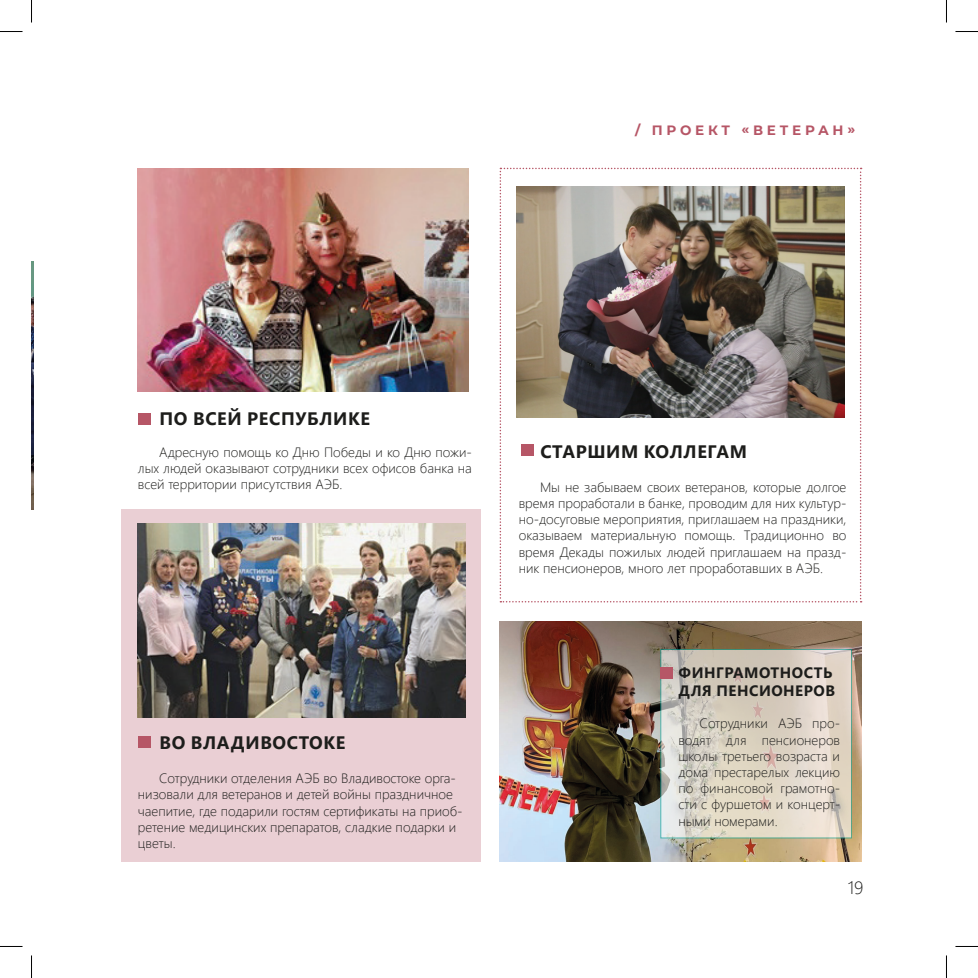
<style>
.page{position:relative;width:978px;height:978px;background:#fff}
.page>*{position:absolute;margin:0;border:0;box-sizing:border-box;transform-origin:0 0}
.t1{font:700 18px "Segoe UI";letter-spacing:.035em;color:#1d1d1b}
.t2{font:300 18px "Segoe UI";color:#1d1d1b}
.t3{font:700 15px "Segoe UI";letter-spacing:.035em;color:#1d1d1b}
.t4{font:300 13.5px/16.2px "Segoe UI";color:#1d1d1b;text-align:justify}
.t5{font:700 13.5px "Montserrat";letter-spacing:.28em;color:#b65666}
</style>
<div class="page">
<img style="left:499px;top:621px;width:362px;height:240px">
<svg style="left:660px;top:649px;width:191px;height:188px;background:#d9d1c4"></svg>
<div style="left:122px;top:508px;width:359px;height:353px;background:#eacfd4"></div>
<img style="left:32px;top:261px;width:1px;height:248px">
<img style="left:138px;top:169px;width:330px;height:223px">
<img style="left:138px;top:523px;width:327px;height:194px">
<img style="left:499px;top:168px;width:362px;height:434px">
<div style="left:660px;top:667px;width:12px;height:12px;background:#b65666"></div>
<div style="left:138px;top:735px;width:12px;height:12px;background:#b65666"></div>
<div style="left:138px;top:413px;width:12px;height:12px;background:#b65666"></div>
<div style="left:521px;top:444px;width:12px;height:12px;background:#b65666"></div>
<svg style="left:0;top:31px;width:22px;height:1px"></svg>
<svg style="left:955px;top:31px;width:22px;height:1px"></svg>
<svg style="left:31px;top:0;width:1px;height:23px"></svg>
<svg style="left:31px;top:955px;width:1px;height:22px"></svg>
<p class="t5" style="left:634px;top:120px;width:222px">/ ПРОЕКТ «ВЕТЕРАН»</p>
<p class="t1" style="left:159px;top:401px;width:212px">ПО ВСЕЙ РЕСПУБЛИКЕ</p>
<p class="t4" style="left:138px;top:442px;width:335px;text-indent:21px">Адресную помощь ко Дню Победы и ко Дню пожи&shy;лых людей оказывают сотрудники всех офисов банка на всей территории присутствия АЭБ.</p>
<p class="t1" style="left:159px;top:725px;width:187px">ВО ВЛАДИВОСТОКЕ</p>
<p class="t4" style="left:138px;top:768px;width:326px;text-align:left;text-indent:21px">Сотрудники отделения АЭБ во Владивостоке орга&shy;низовали для ветеранов и детей войны праздничное чаепитие, где подарили гостям сертификаты на приоб&shy;ретение медицинских препаратов, сладкие подарки и цветы.</p>
<p class="t1" style="left:540px;top:434px;width:208px">СТАРШИМ КОЛЛЕГАМ</p>
<p class="t4" style="left:518px;top:477px;width:329px;text-indent:21px">Мы не забываем своих ветеранов, которые долгое время проработали в банке, проводим для них культур&shy;но-досуговые мероприятия, приглашаем на праздники, оказываем материальную помощь. Традиционно во время Декады пожилых людей приглашаем на празд&shy;ник пенсионеров, много лет проработавших в АЭБ.</p>
<p class="t3" style="left:678px;top:658px;width:155px">ФИНГРАМОТНОСТЬ</p>
<p class="t3" style="left:678px;top:676px;width:158px">ДЛЯ ПЕНСИОНЕРОВ</p>
<p class="t4" style="left:678px;top:714px;width:163px;text-indent:21px">Cотрудники АЭБ про&shy;водят для пенсионеров школы третьего возраста и дома престарелых лекцию по финансовой грамотно&shy;сти с фуршетом и концерт&shy;ными номерами.</p>
<h1 class="t2" style="left:847px;top:870px;width:17px">19</h1>
</div>
